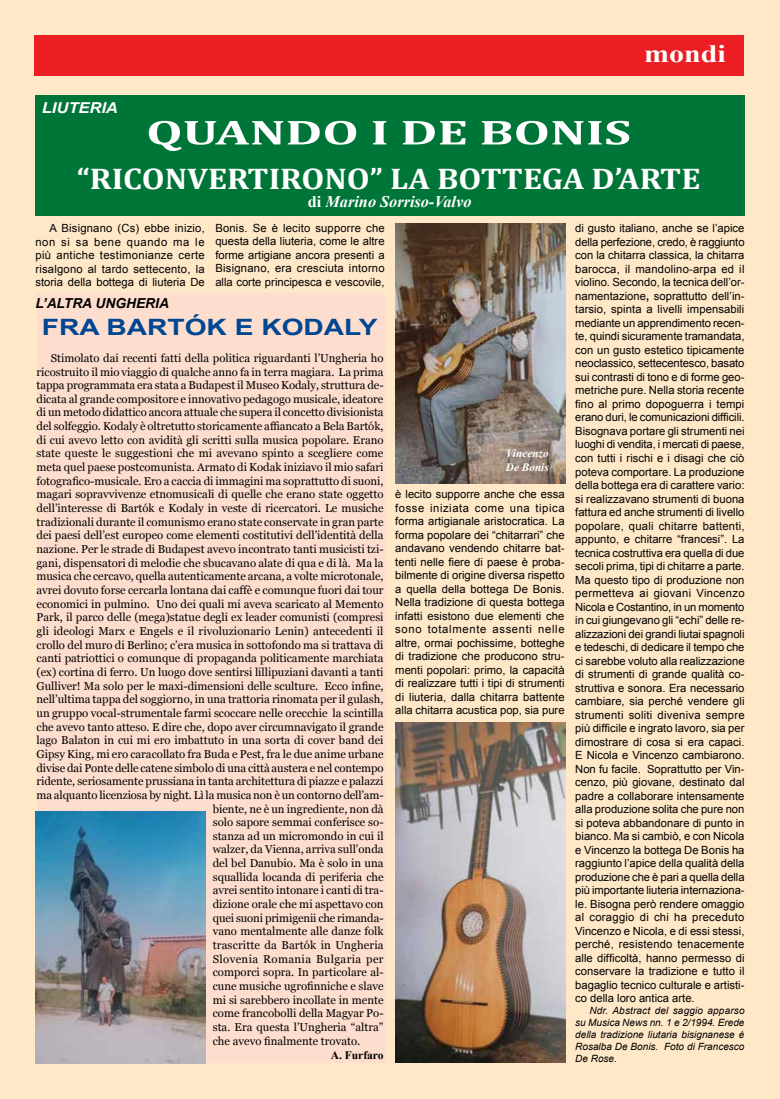
<style>
.page{position:relative;width:780px;height:1099px;background:#fff}
.page>*{position:absolute;margin:0;border:0;box-sizing:border-box;transform-origin:0 0}
.t1{font:700 35px "Cambria";color:#fff;scale:1.5 1}
.t2{font:700 30px "Cambria";color:#fff;scale:1.1 1}
.t3{font:700 25px "Times New Roman";color:#fff;scale:1.2 1}
.t4{font:700 22.5px "Arial";color:#004692;scale:1.25 1}
.t5{font:italic 700 16.25px "Times New Roman";color:#fff}
.t6{font:italic 700 15px "Arial";color:#fff;scale:1.1 1}
.t7{font:italic 700 13.75px "Arial";color:#000}
.t8{font:700 11.5px "Times New Roman";color:#000}
.t9{font:11.38px "Georgia";color:#000}
.t10{font:11.38px "Georgia";letter-spacing:.035em;color:#000}
.t11{font:11.25px/13.5px "Arial";color:#000;text-align:justify}
.t12{font:italic 700 11.25px/13.5px "Times New Roman";color:#fff}
.t13{font:italic 10px/12px "Arial";color:#000;text-align:justify}
.s1{font-style:normal}
.s2{font-weight:700}
</style>
<div class="page">
<div style="left:0;top:0;width:779px;height:1098px;background:#ffe8c8"></div>
<div style="left:37px;top:293px;width:347px;height:769px;background:#fdddcd"></div>
<div style="left:35px;top:35px;width:708px;height:41px;background:#ed1d24"></div>
<div style="left:35px;top:95px;width:709px;height:120px;background:#007538"></div>
<img style="left:35px;top:811px;width:171px;height:252px">
<img style="left:395px;top:223px;width:170px;height:260px">
<img style="left:395px;top:722px;width:170px;height:340px">
<h3 class="t6" style="left:42px;top:98px;width:71px">LIUTERIA</h3>
<h3 class="t3" style="left:644px;top:36px;width:70px">mondi</h3>
<h1 class="t1" style="left:146px;top:108px;width:325px">QUANDO I DE BONIS</h1>
<h2 class="t2" style="left:77px;top:158px;width:568px">“RICONVERTIRONO” LA BOTTEGA D’ARTE</h2>
<p class="t11" style="left:35px;top:222px;width:171px;text-indent:14px">A Bisignano (Cs) ebbe inizio, non si sa bene quando ma le più antiche testimonianze certe risalgono al tardo settecento, la storia della bottega di liuteria De</p>
<h3 class="t5" style="left:308px;top:190px;width:165px"><span class="s1">di</span> Marino Sorriso-Valvo</h3>
<p class="t11" style="left:215px;top:221px;width:171px">Bonis. Se è lecito supporre che questa della liuteria, come le altre forme artigiane ancora presenti a Bisignano, era cresciuta intorno alla corte principesca e vescovile,</p>
<p class="t7" style="left:35px;top:294px;width:135px">L’ALTRA UNGHERIA</p>
<h3 class="t4" style="left:42px;top:312px;width:270px">FRA BARTÓK E KODALY</h3>
<p class="t9" style="left:51px;top:349px;width:334px">Stimolato dai recenti fatti della politica riguardanti l’Ungheria ho</p>
<p class="t9" style="left:36px;top:363px;width:348px">ricostruito il mio viaggio di qualche anno fa in terra magiara. La prima</p>
<p class="t9" style="left:36px;top:377px;width:348px">tappa programmata era stata a Budapest il Museo Kodaly, struttura de-</p>
<p class="t9" style="left:36px;top:390px;width:348px">dicata al grande compositore e innovativo pedagogo musicale, ideatore</p>
<p class="t9" style="left:36px;top:404px;width:348px">di un metodo didattico ancora attuale che supera il concetto divisionista</p>
<p class="t9" style="left:36px;top:418px;width:348px">del solfeggio. Kodaly è oltretutto storicamente affiancato a Bela Bartók,</p>
<p class="t9" style="left:36px;top:431px;width:348px">di cui avevo letto con avidità gli scritti sulla musica popolare. Erano</p>
<p class="t9" style="left:36px;top:445px;width:348px">state queste le suggestioni che mi avevano spinto a scegliere come</p>
<p class="t9" style="left:36px;top:459px;width:348px">meta quel paese postcomunista. Armato di Kodak iniziavo il mio safari</p>
<p class="t9" style="left:36px;top:472px;width:348px">fotografico-musicale. Ero a caccia di immagini ma soprattutto di suoni,</p>
<p class="t9" style="left:36px;top:486px;width:348px">magari sopravvivenze etnomusicali di quelle che erano state oggetto</p>
<p class="t9" style="left:36px;top:500px;width:348px">dell’interesse di Bartók e Kodaly in veste di ricercatori. Le musiche</p>
<p class="t9" style="left:36px;top:513px;width:348px">tradizionali durante il comunismo erano state conservate in gran parte</p>
<p class="t9" style="left:36px;top:527px;width:348px">dei paesi dell’est europeo come elementi costitutivi dell’identità della</p>
<p class="t9" style="left:36px;top:541px;width:348px">nazione. Per le strade di Budapest avevo incontrato tanti musicisti tzi-</p>
<p class="t9" style="left:36px;top:554px;width:348px">gani, dispensatori di melodie che sbucavano alate di qua e di là. Ma la</p>
<p class="t9" style="left:36px;top:568px;width:348px">musica che cercavo, quella autenticamente arcana, a volte microtonale,</p>
<p class="t9" style="left:36px;top:581px;width:348px">avrei dovuto forse cercarla lontana dai caffè e comunque fuori dai tour</p>
<p class="t9" style="left:36px;top:595px;width:348px">economici in pulmino. Uno dei quali mi aveva scaricato al Memento</p>
<p class="t9" style="left:36px;top:609px;width:348px">Park, il parco delle (mega)statue degli ex leader comunisti (compresi</p>
<p class="t9" style="left:36px;top:622px;width:348px">gli ideologi Marx e Engels e il rivoluzionario Lenin) antecedenti il</p>
<p class="t9" style="left:36px;top:636px;width:348px">crollo del muro di Berlino; c’era musica in sottofondo ma si trattava di</p>
<p class="t9" style="left:36px;top:650px;width:348px">canti patriottici o comunque di propaganda politicamente marchiata</p>
<p class="t9" style="left:36px;top:663px;width:348px">(ex) cortina di ferro. Un luogo dove sentirsi lillipuziani davanti a tanti</p>
<p class="t9" style="left:36px;top:677px;width:348px">Gulliver! Ma solo per le maxi-dimensioni delle sculture. Ecco infine,</p>
<p class="t9" style="left:36px;top:691px;width:348px">nell’ultima tappa del soggiorno, in una trattoria rinomata per il gulash,</p>
<p class="t9" style="left:36px;top:704px;width:348px">un gruppo vocal-strumentale farmi scoccare nelle orecchie la scintilla</p>
<p class="t9" style="left:36px;top:718px;width:348px">che avevo tanto atteso. E dire che, dopo aver circumnavigato il grande</p>
<p class="t9" style="left:36px;top:732px;width:348px">lago Balaton in cui mi ero imbattuto in una sorta di cover band dei</p>
<p class="t9" style="left:36px;top:745px;width:348px">Gipsy King, mi ero caracollato fra Buda e Pest, fra le due anime urbane</p>
<p class="t9" style="left:36px;top:759px;width:349px">divise dai Ponte delle catene simbolo di una città austera e nel contempo</p>
<p class="t9" style="left:36px;top:773px;width:348px">ridente, seriosamente prussiana in tanta architettura di piazze e palazzi</p>
<p class="t9" style="left:36px;top:786px;width:348px">ma alquanto licenziosa by night. Lì la musica non è un contorno dell’am-</p>
<p class="t9" style="left:213px;top:800px;width:172px">biente, ne è un ingrediente, non dà</p>
<p class="t9" style="left:213px;top:814px;width:172px">solo sapore semmai conferisce so-</p>
<p class="t9" style="left:213px;top:827px;width:172px">stanza ad un micromondo in cui il</p>
<p class="t9" style="left:213px;top:841px;width:172px">walzer, da Vienna, arriva sull’onda</p>
<p class="t9" style="left:213px;top:854px;width:172px">del bel Danubio. Ma è solo in una</p>
<p class="t9" style="left:213px;top:868px;width:172px">squallida locanda di periferia che</p>
<p class="t9" style="left:213px;top:882px;width:172px">avrei sentito intonare i canti di tra-</p>
<p class="t9" style="left:213px;top:895px;width:172px">dizione orale che mi aspettavo con</p>
<p class="t9" style="left:213px;top:909px;width:172px">quei suoni primigenii che rimanda-</p>
<p class="t9" style="left:213px;top:923px;width:172px">vano mentalmente alle danze folk</p>
<p class="t9" style="left:213px;top:936px;width:172px">trascritte da Bartók in Ungheria</p>
<p class="t10" style="left:213px;top:950px;width:172px">Slovenia Romania Bulgaria per</p>
<p class="t9" style="left:213px;top:964px;width:172px">comporci sopra. In particolare al-</p>
<p class="t9" style="left:213px;top:977px;width:172px">cune musiche ugrofinniche e slave</p>
<p class="t9" style="left:213px;top:991px;width:172px">mi si sarebbero incollate in mente</p>
<p class="t9" style="left:213px;top:1005px;width:172px">come francobolli della Magyar Po-</p>
<p class="t9" style="left:213px;top:1018px;width:172px">sta. Era questa l’Ungheria “altra”</p>
<p class="t9" style="left:213px;top:1032px;width:149px">che avevo finalmente trovato.</p>
<p class="t8" style="left:331px;top:1046px;width:54px">A. Furfaro</p>
<p class="t12" style="left:506px;top:446px;width:44px">Vincenzo<br>De Bonis</p>
<p class="t11" style="left:395px;top:487px;width:171px">è lecito supporre anche che essa fosse iniziata come una tipica forma artigianale aristocratica. La forma popolare dei “chitarrari” che andavano vendendo chitarre bat&shy;tenti nelle fiere di paese è proba&shy;bilmente di origine diversa rispetto a quella della bottega De Bonis.<br>Nella tradizione di questa bottega infatti esistono due elementi che sono totalmente assenti nelle altre, ormai pochissime, botteghe di tradizione che producono stru&shy;menti popolari: primo, la capacità di realizzare tutti i tipi di strumenti di liuteria, dalla chitarra battente alla chitarra acustica pop, sia pure</p>
<p class="t11" style="left:575px;top:222px;width:171px">di gusto italiano, anche se l’apice della perfezione, credo, è raggiunto con la chitarra classica, la chitarra barocca, il mandolino-arpa ed il violino. Secondo, la tecnica dell’or&shy;namentazione<span class="s2">,</span> soprattutto dell’in&shy;tarsio, spinta a livelli impensabili mediante un apprendimento recen&shy;te, quindi sicuramente tramandata, con un gusto estetico tipicamente neoclassico, settecentesco, basato sui contrasti di tono e di forme geo&shy;metriche pure. Nella storia recente fino al primo dopoguerra i tempi erano duri, le comunicazioni difficili.<br>Bisognava portare gli strumenti nei luoghi di vendita, i mercati di paese, con tutti i rischi e i disagi che ciò poteva comportare. La produzione della bottega era di carattere vario: si realizzavano strumenti di buona fattura ed anche strumenti di livello popolare, quali chitarre battenti, appunto, e chitarre “francesi”. La tecnica costruttiva era quella di due secoli prima, tipi di chitarre a parte.<br>Ma questo tipo di produzione non permetteva ai giovani Vincenzo Nicola e Costantino, in un momento in cui giungevano gli “echi” delle re&shy;alizzazioni dei grandi liutai spagnoli e tedeschi, di dedicare il tempo che ci sarebbe voluto alla realizzazione di strumenti di grande qualità co&shy;struttiva e sonora. Era necessario cambiare, sia perché vendere gli strumenti soliti diveniva sempre più difficile e ingrato lavoro, sia per dimostrare di cosa si era capaci.<br>E Nicola e Vincenzo cambiarono.<br>Non fu facile. Soprattutto per Vin&shy;cenzo, più giovane, destinato dal padre a collaborare intensamente alla produzione solita che pure non si poteva abbandonare di punto in bianco. Ma si cambiò, e con Nicola e Vincenzo la bottega De Bonis ha raggiunto l’apice della qualità della produzione che è pari a quella della più importante liuteria internaziona&shy;le. Bisogna però rendere omaggio al coraggio di chi ha preceduto Vincenzo e Nicola, e di essi stessi, perché, resistendo tenacemente alle difficoltà, hanno permesso di conservare la tradizione e tutto il bagaglio tecnico culturale e artisti&shy;co della loro antica arte.</p>
<p class="t13" style="left:575px;top:1004px;width:171px;text-indent:14px">Ndr. Abstract del saggio apparso su Musica News nn. 1 e 2/1994. Erede della tradizione liutaria bisignanese è Rosalba De Bonis. Foto di Francesco De Rose.</p>
</div>
